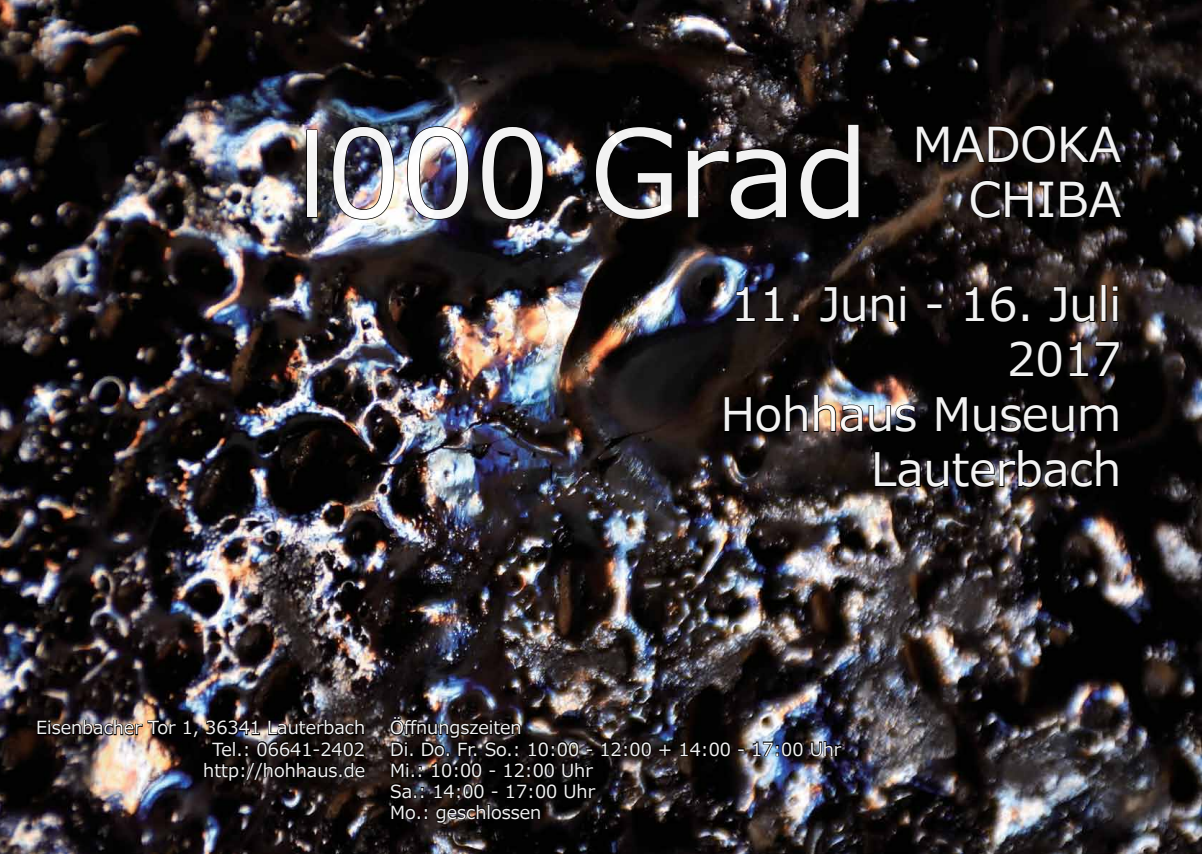
<style>
.page{position:relative;width:1202px;height:854px;background:#fff}
.page>*{position:absolute;margin:0;border:0;box-sizing:border-box;transform-origin:0 0}
.t1{font:120px "Meiryo";color:#fff}
.t2{font:48px/55px "Meiryo";color:#fff;text-align:right}
.t3{font:46px/55px "Meiryo";color:#fff;text-align:right}
.t4{font:18px/21px "Meiryo";color:#fff;text-align:right}
.s1{font-size:113px}
</style>
<div class="page">
<img style="left:0;top:0;width:1202px;height:853px">
<svg style="left:915px;top:124px;width:208px;height:40px;background:#0d0a0a"></svg>
<svg style="left:969px;top:179px;width:154px;height:40px;background:#130f0f"></svg>
<svg style="left:735px;top:285px;width:21px;height:37px"></svg>
<svg style="left:764px;top:285px;width:21px;height:37px"></svg>
<div style="left:793px;top:314px;width:6px;height:8px;border:2px solid #000"></div>
<svg style="left:819px;top:285px;width:88px;height:38px;background:#0f0b0a"></svg>
<div style="left:927px;top:304px;width:15px;height:5px;border:2px solid #000"></div>
<svg style="left:965px;top:285px;width:52px;height:38px;background:#080605"></svg>
<div style="left:1022px;top:314px;width:7px;height:8px;border:2px solid #000"></div>
<svg style="left:1048px;top:286px;width:48px;height:37px;background:#0a0807"></svg>
<div style="left:1101px;top:285px;width:5px;height:37px;border:2px solid #000"></div>
<svg style="left:1112px;top:285px;width:7px;height:37px"></svg>
<div style="left:1009px;top:340px;width:54px;height:38px;background:#020202"></div>
<svg style="left:1069px;top:340px;width:51px;height:37px;background:#1c1718"></svg>
<img style="left:723px;top:394px;width:194px;height:39px">
<svg style="left:935px;top:395px;width:184px;height:38px;background:#060505"></svg>
<svg style="left:874px;top:449px;width:245px;height:39px;background:#141213"></svg>
<img style="left:36px;top:718px;width:141px;height:18px">
<svg style="left:183px;top:718px;width:183px;height:63px;background:#171313"></svg>
<div style="left:306px;top:129px;width:11px;height:89px;border:2px solid #000"></div>
<img style="left:332px;top:125px;width:63px;height:95px">
<img style="left:406px;top:125px;width:64px;height:95px">
<svg style="left:481px;top:125px;width:63px;height:95px;background:#0a090b"></svg>
<img style="left:594px;top:126px;width:79px;height:94px">
<svg style="left:686px;top:148px;width:101px;height:72px;background:#090605"></svg>
<svg style="left:799px;top:123px;width:61px;height:97px;background:#050403"></svg>
<svg style="left:658px;top:742px;width:14px;height:14px"></svg>
<svg style="left:679px;top:739px;width:52px;height:18px"></svg>
<svg style="left:738px;top:748px;width:7px;height:3px"></svg>
<svg style="left:752px;top:740px;width:52px;height:17px"></svg>
<svg style="left:810px;top:739px;width:33px;height:18px"></svg>
<svg style="left:390px;top:716px;width:262px;height:107px;background:#1b1717"></svg>
<h1 class="t1" style="left:297px;top:90px;width:572px"><span class="s1">l</span>000 Grad</h1>
<h2 class="t2" style="left:912px;top:119px;width:211px">MADOKA<br>CHIBA</h2>
<h3 class="t3" style="left:721px;top:279px;width:402px">11. Juni - 16. Juli<br>2017<br>Hohhaus Museum<br>Lauterbach</h3>
<p class="t4" style="left:36px;top:718px;width:330px">Eisenbacher Tor 1, 36341 Lauterbach<br>Tel.: 06641-2402<br>http://hohhaus.de</p>
<p class="t4" style="left:390px;top:718px;width:453px;text-align:left">Öffnungszeiten<br>Di. Do. Fr. So.: 10:00 - 12:00 + 14:00 - 17:00 Uhr<br>Mi.: 10:00 - 12:00 Uhr<br>Sa.: 14:00 - 17:00 Uhr<br>Mo.: geschlossen</p>
</div>
